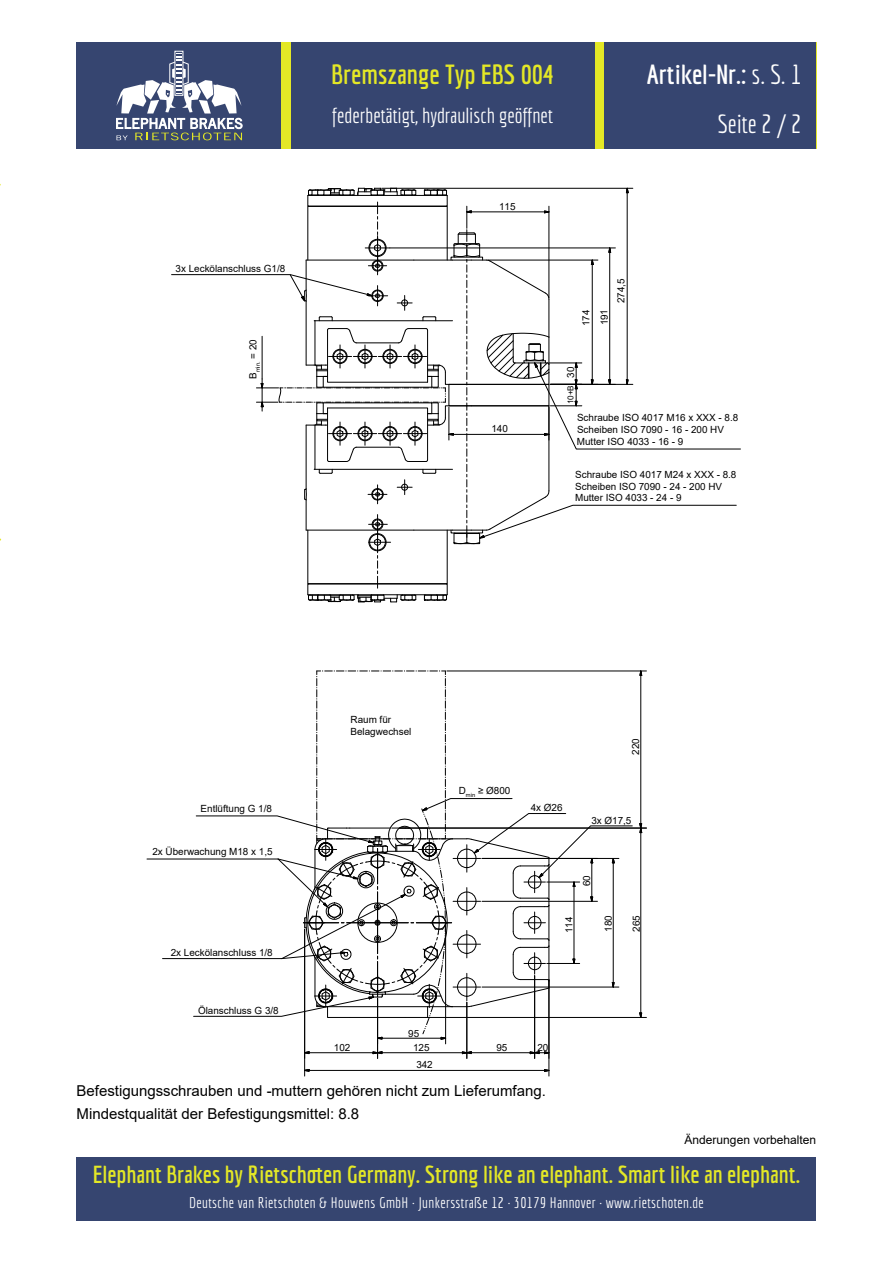
<style>
.page{position:relative;width:893px;height:1263px;background:#fff}
.page>*{position:absolute;margin:0;border:0;box-sizing:border-box;transform-origin:0 0}
.t1{font:700 27px "Economica";color:#e4e826}
.t2{font:700 27px "Economica";color:#fff}
.t3{font:25.5px "Economica";color:#fff}
.t4{font:700 24px "Economica";color:#e4e826}
.t5{font:21px "Economica";color:#fff}
.t6{font:15px "Arial";color:#000}
.t7{font:15px "Economica";letter-spacing:.025em;color:#fff}
.t8{font:12px "Arial";color:#000}
.t9{font:9.9px/11.9px "Arial";letter-spacing:-.005em;color:#000}
.t10{font:8.25px "Arial";color:#000}
.s1{font-weight:400}
</style>
<div class="page">
<div style="left:76px;top:1157px;width:740px;height:63px;background:#364570"></div>
<div style="left:76px;top:43px;width:741px;height:106px;background:#e4e826"></div>
<div style="left:76px;top:43px;width:204px;height:106px;background:#364570"></div>
<div style="left:605px;top:43px;width:211px;height:106px;background:#364570"></div>
<div style="left:291px;top:43px;width:303px;height:106px;background:#364570"></div>
<div style="left:175px;top:51px;width:8px;height:45px;border:1px solid #fff"></div>
<svg style="left:116px;top:53px;width:127px;height:87px"></svg>
<svg style="left:423px;top:594px;width:25px;height:7px"></svg>
<svg style="left:307px;top:594px;width:110px;height:9px"></svg>
<hr style="left:163px;top:958px;width:119px;height:1px;background:#000">
<hr style="left:147px;top:859px;width:131px;height:1px;background:#000">
<svg style="left:530px;top:1051px;width:19px;height:3px"></svg>
<hr style="left:471px;top:1052px;width:59px;height:1px;background:#000">
<hr style="left:534px;top:975px;width:1px;height:83px;background:#000">
<svg style="left:305px;top:1051px;width:5px;height:3px"></svg>
<hr style="left:309px;top:1052px;width:64px;height:1px;background:#000">
<svg style="left:462px;top:1051px;width:10px;height:3px"></svg>
<svg style="left:372px;top:1051px;width:10px;height:3px"></svg>
<hr style="left:382px;top:1052px;width:80px;height:1px;background:#000">
<hr style="left:467px;top:1002px;width:1px;height:56px;background:#000">
<hr style="left:377px;top:998px;width:1px;height:60px;background:#000">
<svg style="left:305px;top:1069px;width:5px;height:3px"></svg>
<svg style="left:544px;top:1069px;width:5px;height:3px"></svg>
<hr style="left:309px;top:1070px;width:235px;height:1px;background:#000">
<hr style="left:549px;top:979px;width:1px;height:97px;background:#000">
<hr style="left:304px;top:929px;width:1px;height:147px;background:#000">
<hr style="left:445px;top:924px;width:1px;height:120px;background:#000">
<svg style="left:639px;top:1012px;width:3px;height:5px"></svg>
<hr style="left:640px;top:832px;width:1px;height:181px;background:#000">
<hr style="left:428px;top:1017px;width:218px;height:1px;background:#000">
<svg style="left:639px;top:823px;width:3px;height:14px"></svg>
<svg style="left:639px;top:670px;width:3px;height:10px"></svg>
<hr style="left:640px;top:675px;width:1px;height:149px;background:#000">
<hr style="left:447px;top:671px;width:199px;height:1px;background:#000">
<hr style="left:392px;top:828px;width:254px;height:1px;background:#000">
<svg style="left:193px;top:671px;width:440px;height:369px"></svg>
<svg style="left:171px;top:187px;width:570px;height:401px"></svg>
<hr style="left:550px;top:384px;width:32px;height:1px;background:#000">
<hr style="left:549px;top:363px;width:33px;height:1px;background:#000">
<p class="t1" style="left:331px;top:59px;width:224px">Bremszange Typ EBS 004</p>
<p class="t2" style="left:647px;top:59px;width:157px">Artikel-Nr.: <span class="s1">s. S. 1</span></p>
<p class="t5" style="left:332px;top:104px;width:222px">federbetätigt, hydraulisch geöffnet</p>
<h2 class="t3" style="left:718px;top:109px;width:85px">Seite 2 / 2</h2>
<p class="t9" style="left:176px;top:263px;width:111px">3x Leckölanschluss G1/8</p>
<p class="t9" style="left:247px;top:379px;width:41px;rotate:-90deg">B<sub>min.</sub> = 20</p>
<p class="t9" style="left:499px;top:201px;width:18px">115</p>
<p class="t9" style="left:491px;top:423px;width:18px">140</p>
<p class="t9" style="left:580px;top:326px;width:18px;rotate:-90deg">174</p>
<p class="t9" style="left:598px;top:325px;width:18px;rotate:-90deg">191</p>
<p class="t9" style="left:615px;top:303px;width:26px;rotate:-90deg">274,5</p>
<p class="t9" style="left:565px;top:378px;width:13px;rotate:-90deg">30</p>
<p class="t10" style="left:565px;top:404px;width:21px;rotate:-90deg">10+B</p>
<p class="t9" style="left:577px;top:412px;width:163px">Schraube ISO 4017 M16 x XXX - 8.8<br>Scheiben ISO 7090 - 16 - 200 HV<br>Mutter ISO 4033 - 16 - 9</p>
<p class="t9" style="left:575px;top:468px;width:163px">Schraube ISO 4017 M24 x XXX - 8.8<br>Scheiben ISO 7090 - 24 - 200 HV<br>Mutter ISO 4033 - 24 - 9</p>
<p class="t9" style="left:201px;top:803px;width:73px">Entlüftung G 1/8</p>
<p class="t9" style="left:152px;top:845px;width:122px">2x Überwachung M18 x 1,5</p>
<p class="t9" style="left:171px;top:947px;width:104px">2x Leckölanschluss 1/8</p>
<p class="t9" style="left:198px;top:1004px;width:82px">Ölanschluss G 3/8</p>
<p class="t9" style="left:350px;top:714px;width:62px">Raum für<br>Belagwechsel</p>
<p class="t9" style="left:408px;top:1027px;width:13px">95</p>
<p class="t9" style="left:459px;top:785px;width:53px">D<sub>min</sub> ≥ Ø800</p>
<p class="t9" style="left:531px;top:801px;width:33px">4x Ø26</p>
<p class="t9" style="left:630px;top:755px;width:18px;rotate:-90deg">220</p>
<p class="t9" style="left:591px;top:815px;width:42px">3x Ø17,5</p>
<p class="t9" style="left:581px;top:886px;width:13px;rotate:-90deg">60</p>
<p class="t9" style="left:563px;top:933px;width:18px;rotate:-90deg">114</p>
<p class="t9" style="left:602px;top:932px;width:18px;rotate:-90deg">180</p>
<p class="t9" style="left:630px;top:932px;width:18px;rotate:-90deg">265</p>
<p class="t9" style="left:334px;top:1041px;width:18px">102</p>
<p class="t9" style="left:413px;top:1041px;width:18px">125</p>
<p class="t9" style="left:496px;top:1041px;width:13px">95</p>
<p class="t9" style="left:537px;top:1041px;width:13px">20</p>
<p class="t9" style="left:416px;top:1059px;width:18px">342</p>
<p class="t6" style="left:77px;top:1081px;width:471px">Befestigungsschrauben und -muttern gehören nicht zum Lieferumfang.</p>
<p class="t6" style="left:77px;top:1103px;width:284px">Mindestqualität der Befestigungsmittel: 8.8</p>
<p class="t8" style="left:685px;top:1132px;width:133px">Änderungen vorbehalten</p>
<h3 class="t4" style="left:93px;top:1160px;width:709px">Elephant Brakes by Rietschoten Germany. Strong like an elephant. Smart like an elephant.</h3>
<h3 class="t7" style="left:189px;top:1194px;width:516px">Deutsche van Rietschoten &amp; Houwens GmbH · Junkersstraße 12 · 30179 Hannover · www.rietschoten.de</h3>
</div>
